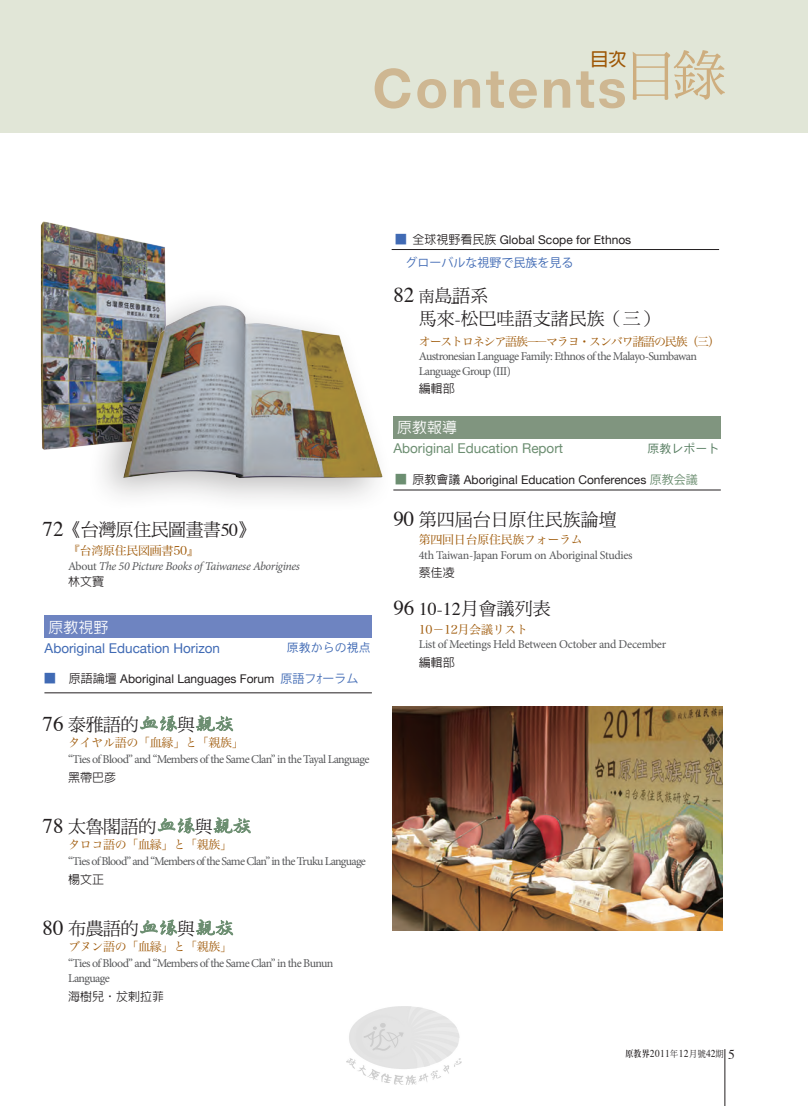
<style>
.page{position:relative;width:808px;height:1106px;background:#fff}
.page>*{position:absolute;margin:0;border:0;box-sizing:border-box;transform-origin:0 0}
.t1{font:700 54px "Helvetica Neue";letter-spacing:.05em;color:#ceb792}
.t2{font:18px/23px "DF Ming Std W5";color:#231f20}
.t3{font:18px "DF Ming Std W5";letter-spacing:-.03em;color:#231f20}
.t4{font:18px "Times";color:#231f20}
.t5{font:700 18px "AR Hei B5";color:#9e5807}
.t6{font:500 15px "AR Hei B5";color:#fff}
.t7{font:13.5px "Helvetica Neue";color:#406ab4}
.t8{font:13.5px "Helvetica Neue";color:#6c8e71}
.t9{font:12px/15px "Minion Pro";letter-spacing:-.05em;color:#57585a}
.t10{font:12px "Helvetica Neue";color:#231f20}
.t11{font:12px "Minion Pro";letter-spacing:-.025em;color:#57585a}
.t12{font:12px "Hira Min Pro W3";letter-spacing:-.025em;color:#9e5807}
.t13{font:italic 12px "Minion Pro";letter-spacing:-.03em;color:#57585a}
.t14{font:12px "Hira Min Pro W3";letter-spacing:-.1em;color:#9e5807}
.t15{font:500 12px "AR Hei B5";color:#231f20}
.t16{font:12px "Koz Go Pro";color:#406ab4}
.t17{font:12px "Heisei Kaku Go Std W3";color:#406ab4}
.t18{font:12px "Heisei Kaku Go Std W3";color:#577d61}
.t19{font:10.5px "Times";letter-spacing:.05em;color:#231f20;scale:.9 1}
.s1{font-family:"Li Gothic Med";font-size:15px;color:#406ab4}
.s2{font-family:"AR Hei B5";font-weight:500}
.s3{font-family:"Times";font-size:21px}
.s4{font-size:15.75px}
.s5{font-family:"Times"}
.s6{font-style:normal}
.s7{font-family:"Koz Go Pro";color:#406ab4}
.s8{font-family:"AR Xing Shu B5";font-weight:500;font-size:18.9px;color:#6c8e71}
.s9{font-family:"Li Gothic Med";font-size:15px;color:#6c8e71}
.s10{font-family:"Koz Go Pro";color:#6c8e71}
.s11{font-size:21px}
.s12{font-family:"DF Ming Std W5"}
.s13{font-family:"AR Ming B5";font-weight:800;font-size:9px}
.s14{font-family:"DF Ming Std W5";font-size:9px}
.s15{font-size:13.5px}
</style>
<div class="page">
<svg style="left:140px;top:715px;width:37px;height:16px"></svg>
<svg style="left:196px;top:715px;width:37px;height:16px"></svg>
<svg style="left:158px;top:817px;width:36px;height:16px"></svg>
<svg style="left:214px;top:817px;width:37px;height:16px"></svg>
<svg style="left:140px;top:919px;width:37px;height:16px"></svg>
<svg style="left:196px;top:919px;width:37px;height:16px"></svg>
<hr style="left:725px;top:1049px;width:1px;height:57px;background:#231f20">
<hr style="left:44px;top:692px;width:328px;height:1px;background:#231f20">
<hr style="left:393px;top:490px;width:328px;height:1px;background:#231f20">
<hr style="left:392px;top:249px;width:327px;height:1px;background:#231f20">
<div style="left:0;top:0;width:808px;height:132px;background:#e1e6d7"></div>
<div style="left:45px;top:616px;width:327px;height:22px;background:#6e84c1"></div>
<div style="left:393px;top:416px;width:328px;height:23px;background:#80957f"></div>
<img style="left:40px;top:221px;width:126px;height:229px">
<img style="left:392px;top:706px;width:331px;height:224px">
<div style="left:81px;top:284px;width:311px;height:228px;background:#231f20;opacity:.3"></div>
<img style="left:116px;top:302px;width:273px;height:184px">
<img style="left:347px;top:1006px;width:114px;height:78px">
<h1 class="t1" style="left:373px;top:55px;width:355px">Contents<sup>目錄</sup></h1>
<h2 class="t5" style="left:590px;top:50px;width:37px">目次</h2>
<p class="t10" style="left:393px;top:232px;width:239px"><span class="s1">■</span> <span class="s2">全球視野看民族</span> Global Scope for Ethnos</p>
<p class="t16" style="left:405px;top:255px;width:169px">グローバルな視野で民族を見る</p>
<h2 class="t2" style="left:419px;top:284px;width:241px;text-indent:-26px"><span class="s3">82</span> <span class="s4">南</span>島語系<br>馬來<span class="s5">-</span>松巴哇語支諸民族（三）</h2>
<p class="t14" style="left:419px;top:331px;width:303px">オーストロネシア語族――マラヨ・スンバワ諸語の民族（三）</p>
<p class="t9" style="left:419px;top:349px;width:280px">Austronesian Language Family: Ethnos of the Malayo-Sumbawan<br>Language Group (III)</p>
<p class="t15" style="left:419px;top:383px;width:37px">編輯部</p>
<h2 class="t3" style="left:43px;top:519px;width:215px"><span class="s3">72</span>《台灣原住民圖畫書<span class="s5">50</span>》</h2>
<p class="t12" style="left:68px;top:540px;width:132px">『台湾原住民図画書50』</p>
<p class="t13" style="left:68px;top:557px;width:233px"><span class="s6">About</span> The 50 Picture Books of Taiwanese Aborigines</p>
<p class="t15" style="left:68px;top:576px;width:37px">林文寶</p>
<p class="t6" style="left:49px;top:619px;width:61px">原教視野</p>
<p class="t7" style="left:45px;top:639px;width:177px">Aboriginal Education Horizon</p>
<p class="t17" style="left:287px;top:640px;width:85px">原教からの視点</p>
<p class="t10" style="left:43px;top:672px;width:317px"><span class="s1">■</span> <span class="s2">原語論壇</span> Aboriginal Languages Forum <span class="s7">原語フｵーラム</span></p>
<h2 class="t2" style="left:43px;top:712px;width:194px"><span class="s3">76</span> 泰雅語的<span class="s8">血緣</span>與<span class="s8">親族</span></h2>
<p class="t12" style="left:68px;top:732px;width:177px">タイヤル語の「血縁」と「親族」</p>
<p class="t9" style="left:68px;top:752px;width:303px">“Ties of Blood” and “Members of the Same Clan” in the Tayal Language</p>
<p class="t15" style="left:68px;top:771px;width:49px">黑帶巴彥</p>
<h2 class="t2" style="left:43px;top:814px;width:212px"><span class="s3">78</span> 太魯閣語的<span class="s8">血緣</span>與<span class="s8">親族</span></h2>
<p class="t12" style="left:68px;top:834px;width:166px">タロコ語の「血縁」と「親族」</p>
<p class="t9" style="left:68px;top:854px;width:299px">“Ties of Blood” and “Members of the Same Clan” in the Truku Language</p>
<p class="t15" style="left:68px;top:873px;width:37px">楊文正</p>
<h2 class="t2" style="left:43px;top:916px;width:194px"><span class="s3">80</span> 布農語的<span class="s8">血緣</span>與<span class="s8">親族</span></h2>
<p class="t12" style="left:68px;top:936px;width:166px">ブヌン語の「血縁」と「親族」</p>
<p class="t9" style="left:68px;top:956px;width:267px">“Ties of Blood” and “Members of the Same Clan” in the Bunun<br>Language</p>
<p class="t15" style="left:68px;top:990px;width:98px">海樹兒‧犮剌拉菲</p>
<p class="t6" style="left:397px;top:420px;width:61px">原教報導</p>
<p class="t8" style="left:393px;top:440px;width:171px">Aboriginal Education Report</p>
<p class="t18" style="left:647px;top:440px;width:73px">原教レポート</p>
<p class="t10" style="left:393px;top:473px;width:306px"><span class="s9">■</span> <span class="s2">原教會議</span> Aboriginal Education Conferences <span class="s10">原教会議</span></p>
<h2 class="t2" style="left:393px;top:508px;width:225px"><span class="s3">90</span> 第四屆台日原住民族論壇</h2>
<p class="t12" style="left:419px;top:529px;width:166px">第四回日台原住民族フォーラム</p>
<p class="t11" style="left:419px;top:547px;width:215px">4th Taiwan-Japan Forum on Aboriginal Studies</p>
<p class="t15" style="left:419px;top:566px;width:37px">蔡佳凌</p>
<h2 class="t4" style="left:393px;top:591px;width:159px"><span class="s11">96</span> 10-12<span class="s12">月會議列表</span></h2>
<p class="t12" style="left:419px;top:619px;width:111px">10－12月会議リスト</p>
<p class="t11" style="left:419px;top:636px;width:249px">List of Meetings Held Between October and December</p>
<p class="t15" style="left:419px;top:656px;width:37px">編輯部</p>
<p class="t19" style="left:625px;top:1043px;width:123px"><span class="s13">原教界</span>2011<span class="s14">年</span>12<span class="s14">月號</span>42<span class="s14">期</span> <span class="s15">5</span></p>
</div>
